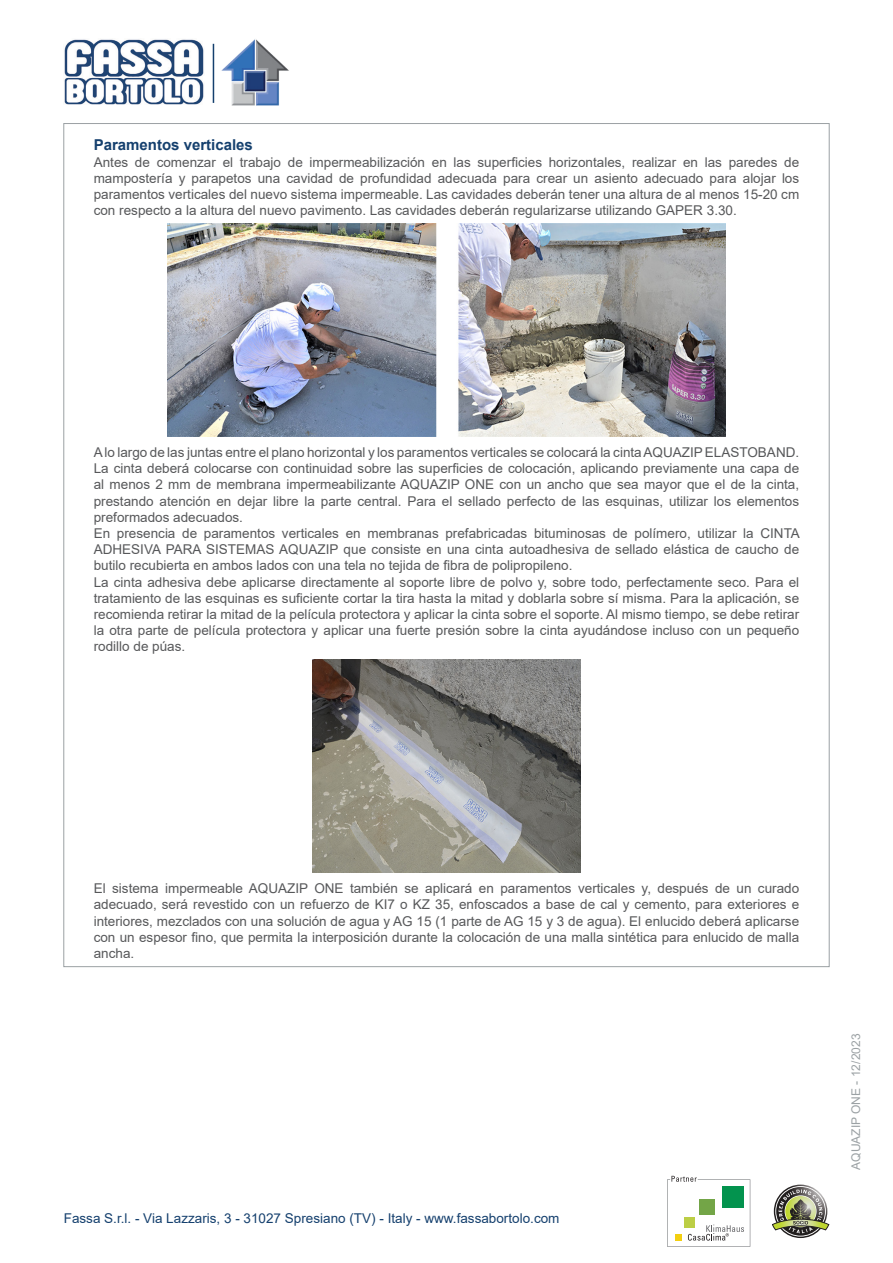
<style>
.page{position:relative;width:893px;height:1263px;background:#fff}
.page>*{position:absolute;margin:0;border:0;box-sizing:border-box;transform-origin:0 0}
.Sottotitolo{font:700 15px "Arial";color:#15406e}
.Descrizione2{font:13.5px/16.2px "Arial";color:#57585a;text-align:justify}
.Descrizione3{font:13.5px/16.2px "Arial";color:#57585a;text-align:justify}
.Descrizione1{font:13.5px/16.2px "Arial";color:#57585a;text-align:justify}
.t1{font:13.5px "Arial";color:#15406e}
.t2{font:12px "Arial";color:#9ba1a4}
</style>
<div class="page">
<img style="left:168px;top:224px;width:557px;height:212px">
<img style="left:312px;top:660px;width:269px;height:212px">
<svg style="left:667px;top:1176px;width:83px;height:71px"></svg>
<svg style="left:772px;top:1186px;width:57px;height:50px"></svg>
<img style="left:64px;top:39px;width:140px;height:66px">
<hr style="left:213px;top:44px;width:1px;height:59px;background:#15406e">
<img style="left:221px;top:39px;width:68px;height:67px">
<p class="Sottotitolo" style="left:94px;top:134px;width:161px">Paramentos verticales</p>
<p class="Descrizione1" style="left:94px;top:154px;width:707px">Antes de comenzar el trabajo de impermeabilización en las superficies horizontales, realizar en las paredes de mampostería y parapetos una cavidad de profundidad adecuada para crear un asiento adecuado para alojar los paramentos verticales del nuevo sistema impermeable. Las cavidades deberán tener una altura de al menos 15-20 cm con respecto a la altura del nuevo pavimento. Las cavidades deberán regularizarse utilizando GAPER 3.30.</p>
<p class="Descrizione2" style="left:94px;top:444px;width:707px">A lo largo de las juntas entre el plano horizontal y los paramentos verticales se colocará la cinta AQUAZIP ELASTOBAND.<br>La cinta deberá colocarse con continuidad sobre las superficies de colocación, aplicando previamente una capa de al menos 2 mm de membrana impermeabilizante AQUAZIP ONE con un ancho que sea mayor que el de la cinta, prestando atención en dejar libre la parte central. Para el sellado perfecto de las esquinas, utilizar los elementos preformados adecuados.</p>
<p class="Descrizione2" style="left:94px;top:525px;width:708px">En presencia de paramentos verticales en membranas prefabricadas bituminosas de polímero, utilizar la CINTA ADHESIVA PARA SISTEMAS AQUAZIP que consiste en una cinta autoadhesiva de sellado elástica de caucho de butilo recubierta en ambos lados con una tela no tejida de fibra de polipropileno.</p>
<p class="Descrizione2" style="left:94px;top:574px;width:707px">La cinta adhesiva debe aplicarse directamente al soporte libre de polvo y, sobre todo, perfectamente seco. Para el tratamiento de las esquinas es suficiente cortar la tira hasta la mitad y doblarla sobre sí misma. Para la aplicación, se recomienda retirar la mitad de la película protectora y aplicar la cinta sobre el soporte. Al mismo tiempo, se debe retirar la otra parte de película protectora y aplicar una fuerte presión sobre la cinta ayudándose incluso con un pequeño rodillo de púas.</p>
<p class="Descrizione3" style="left:94px;top:880px;width:707px">El sistema impermeable AQUAZIP ONE también se aplicará en paramentos verticales y, después de un curado adecuado, será revestido con un refuerzo de KI7 o KZ 35, enfoscados a base de cal y cemento, para exteriores e interiores, mezclados con una solución de agua y AG 15 (1 parte de AG 15 y 3 de agua). El enlucido deberá aplicarse con un espesor fino, que permita la interposición durante la colocación de una malla sintética para enlucido de malla ancha.</p>
<p class="t1" style="left:64px;top:1208px;width:497px">Fassa S.r.l. - Via Lazzaris, 3 - 31027 Spresiano (TV) - Italy - www.fassabortolo.com</p>
<p class="t2" style="left:848px;top:1170px;width:137px;rotate:-90deg">AQUAZIP ONE - 12/2023</p>
</div>
